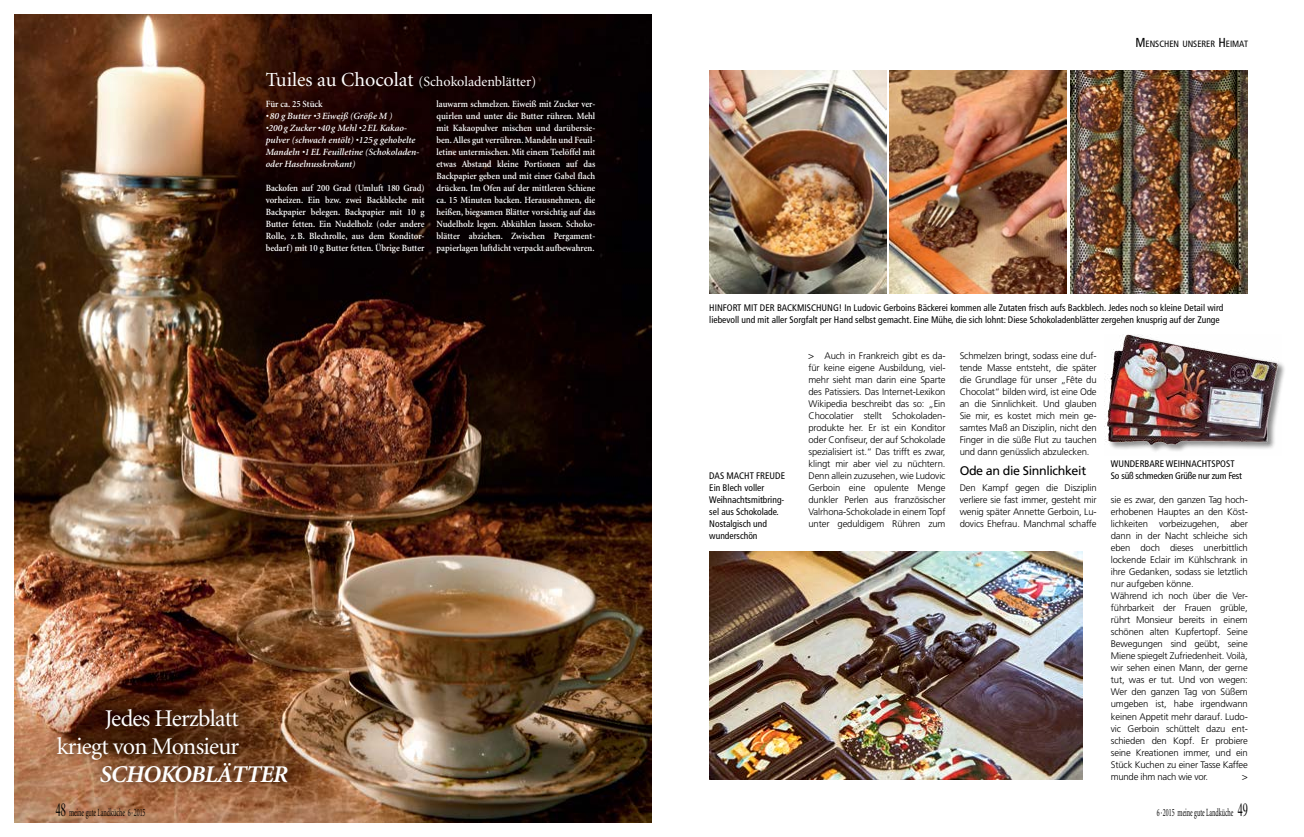
<style>
.page{position:relative;width:1304px;height:837px;background:#fff}
.page>*{position:absolute;margin:0;border:0;box-sizing:border-box;transform-origin:0 0}
.t1{font:24px/28px "Minion";letter-spacing:-.03em;color:#fff;text-align:right}
.t2{font:italic 700 24px "Minion";letter-spacing:-.03em;color:#fff}
.t3{font:14px "Minion";color:#fff}
.t4{font:12.5px "Frutiger LT";letter-spacing:-.03em;color:#000}
.t5{font:11px "Minion";color:#000;scale:.56 1}
.t6{font:condensed 10px "Frutiger LT";color:#000}
.t7{font:300 9.5px/12px "Frutiger LT";letter-spacing:-.015em;color:#000;text-align:justify}
.t8{font:600 9.5px/12px "Minion";color:#fff;text-align:justify;scale:.93 1}
.t9{font:condensed 9.5px/12px "Frutiger LT";color:#000}
.t10{font:italic 600 9.5px/12px "Minion";color:#fff}
.t11{font:condensed 9.5px/12px "Frutiger LT";letter-spacing:-.02em;color:#000}
.t12{font:condensed 9.1px "Frutiger LT";color:#000}
.s1{font-size:20px}
.s2{font-size:13px}
.s3{font-family:"Times Ten LT";font-size:18px}
</style>
<div class="page">
<img style="left:890px;top:71px;width:177px;height:222px">
<img style="left:709px;top:71px;width:177px;height:222px">
<img style="left:1070px;top:71px;width:177px;height:222px">
<img style="left:709px;top:551px;width:373px;height:228px">
<img style="left:14px;top:14px;width:638px;height:808px">
<div style="left:1107px;top:334px;width:179px;height:118px;background:#000;opacity:.45"></div>
<img style="left:1104px;top:334px;width:177px;height:118px">
<div style="left:46px;top:696px;width:254px;height:98px;background:#000;opacity:.75"></div>
<h2 class="t3" style="left:266px;top:74px;width:272px"><span class="s1">Tuiles au Chocolat</span> (Schokoladenblätter)</h2>
<p class="t8" style="left:266px;top:98px;width:63px">Für ca. 25 Stück</p>
<p class="t10" style="left:266px;top:110px;width:128px">• 80 g Butter •3Eiweiß (Größe M )</p>
<p class="t10" style="left:266px;top:122px;width:155px">•200 g Zucker •40 g Mehl •2EL Kakao&shy;pulver (schwach entölt) •125 g gehobelte Mandeln •1EL Feuilletine (Schokoladen&shy;oder Haselnusskrokant)</p>
<p class="t8" style="left:266px;top:182px;width:172px">Backofen auf 200 Grad (Umluft 180 Grad) vorheizen. Ein bzw. zwei Backbleche mit Backpapier belegen. Backpapier mit 10 g Butter fetten. Ein Nudelholz (oder andere Rolle, z.B. Blechrolle, aus dem Konditor&shy;bedarf) mit 10 g Butter fetten. Übrige Butter</p>
<p class="t8" style="left:437px;top:98px;width:172px">lauwarm schmelzen. Eiweiß mit Zucker ver&shy;quirlen und unter die Butter rühren. Mehl mit Kakaopulver mischen und darübersie&shy;ben. Alles gut verrühren. Mandeln und Feuil&shy;letine untermischen. Mit einem Teelöffel mit etwas Abstand kleine Portionen auf das Backpapier geben und mit einer Gabel flach drücken. Im Ofen auf der mittleren Schiene ca. 15 Minuten backen. Herausnehmen, die heißen, biegsamen Blätter vorsichtig auf das Nudelholz legen. Abkühlen lassen. Schoko&shy;blätter abziehen. Zwischen Pergament&shy;papierlagen luftdicht verpackt aufbewahren.</p>
<h1 class="t1" style="left:57px;top:704px;width:184px">Jedes Herzblatt kriegt von Monsieur</h1>
<h1 class="t2" style="left:100px;top:761px;width:190px">SCHOKOBLÄTTER</h1>
<p class="t12" style="left:1135px;top:38px;width:114px"><span class="s2">M</span>ENSCHEN UNSERER <span class="s2">H</span> EIMAT</p>
<p class="t9" style="left:709px;top:302px;width:516px">HINFORT MIT DER BACKMISCHUNG! In Ludovic Gerboins Bäckerei kommen alle Zutaten frisch aufs Backblech. Jedes noch so kleine Detail wird liebevoll und mit aller Sorgfalt per Hand selbst gemacht. Eine Mühe, die sich lohnt: Diese Schokoladenblätter zergehen knusprig auf der Zunge</p>
<p class="t7" style="left:808px;top:350px;width:139px;text-indent:16px">Auch in Frankreich gibt es da&shy;für keine eigene Ausbildung, viel&shy;mehr sieht man darin eine Sparte des Patissiers. Das Internet-Lexikon Wikipedia beschreibt das so: „Ein Chocolatier stellt Schokoladen&shy;produkte her. Er ist ein Konditor oder Confiseur, der auf Schokolade spezialisiert ist.“ Das trifft es zwar, klingt mir aber viel zu nüchtern.<br>Denn allein zuzusehen, wie Ludovic Gerboin eine opulente Menge dunkler Perlen aus französischer Valrhona-Schokolade in einem Topf unter geduldigem Rühren zum</p>
<p class="t7" style="left:960px;top:350px;width:139px">Schmelzen bringt, sodass eine duf&shy;tende Masse entsteht, die später die Grundlage für unser „Fête du Chocolat“ bilden wird, ist eine Ode an die Sinnlichkeit. Und glauben Sie mir, es kostet mich mein ge&shy;samtes Maß an Disziplin, nicht den Finger in die süße Flut zu tauchen und dann genüsslich abzulecken.</p>
<p class="t6" style="left:808px;top:350px;width:7px">&gt;</p>
<p class="t11" style="left:1111px;top:458px;width:133px">WUNDERBARE WEIHNACHTSPOST<br>So süß schmecken Grüße nur zum Fest</p>
<h3 class="t4" style="left:960px;top:463px;width:128px">Ode an die Sinnlichkeit</h3>
<p class="t7" style="left:960px;top:482px;width:139px">Den Kampf gegen die Disziplin verliere sie fast immer, gesteht mir wenig später Annette Gerboin, Lu&shy;dovics Ehefrau. Manchmal schaffe</p>
<p class="t9" style="left:709px;top:470px;width:77px">DAS MACHT FREUDE<br>Ein Blech voller<br>Weihnachtsmitbring&shy;sel aus Schokolade.<br>Nostalgisch und wunderschön</p>
<p class="t7" style="left:1111px;top:494px;width:139px;text-align:left">sie es zwar, den ganzen Tag hoch&shy;erhobenen Hauptes an den Köst&shy;lichkeiten vorbeizugehen, aber dann in der Nacht schleiche sich eben doch dieses unerbittlich lockende Eclair im Kühlschrank in ihre Gedanken, sodass sie letztlich nur aufgeben könne.<br>Während ich noch über die Ver&shy;führbarkeit der Frauen grüble, rührt Monsieur bereits in einem schönen alten Kupfertopf. Seine<br>Bewegungen sind geübt, seine<br>Miene spiegelt Zufriedenheit. Voilà, wir sehen einen Mann, der gerne tut, was er tut. Und von wegen:<br>Wer den ganzen Tag von Süßem umgeben ist, habe irgendwann keinen Appetit mehr darauf. Ludo&shy;vic Gerboin schüttelt dazu ent&shy;schieden den Kopf. Er probiere seine Kreationen immer, und ein<br>Stück Kuchen zu einer Tasse Kaffee munde ihm nach wie vor.</p>
<p class="t6" style="left:1242px;top:770px;width:7px">&gt;</p>
<p class="t5" style="left:56px;top:806px;width:162px"><span class="s3">48</span> meine gute Landküche 6 ·2015</p>
<p class="t5" style="left:1157px;top:806px;width:164px">6 ·2015 meine gute Landküche <span class="s3">49</span></p>
</div>
